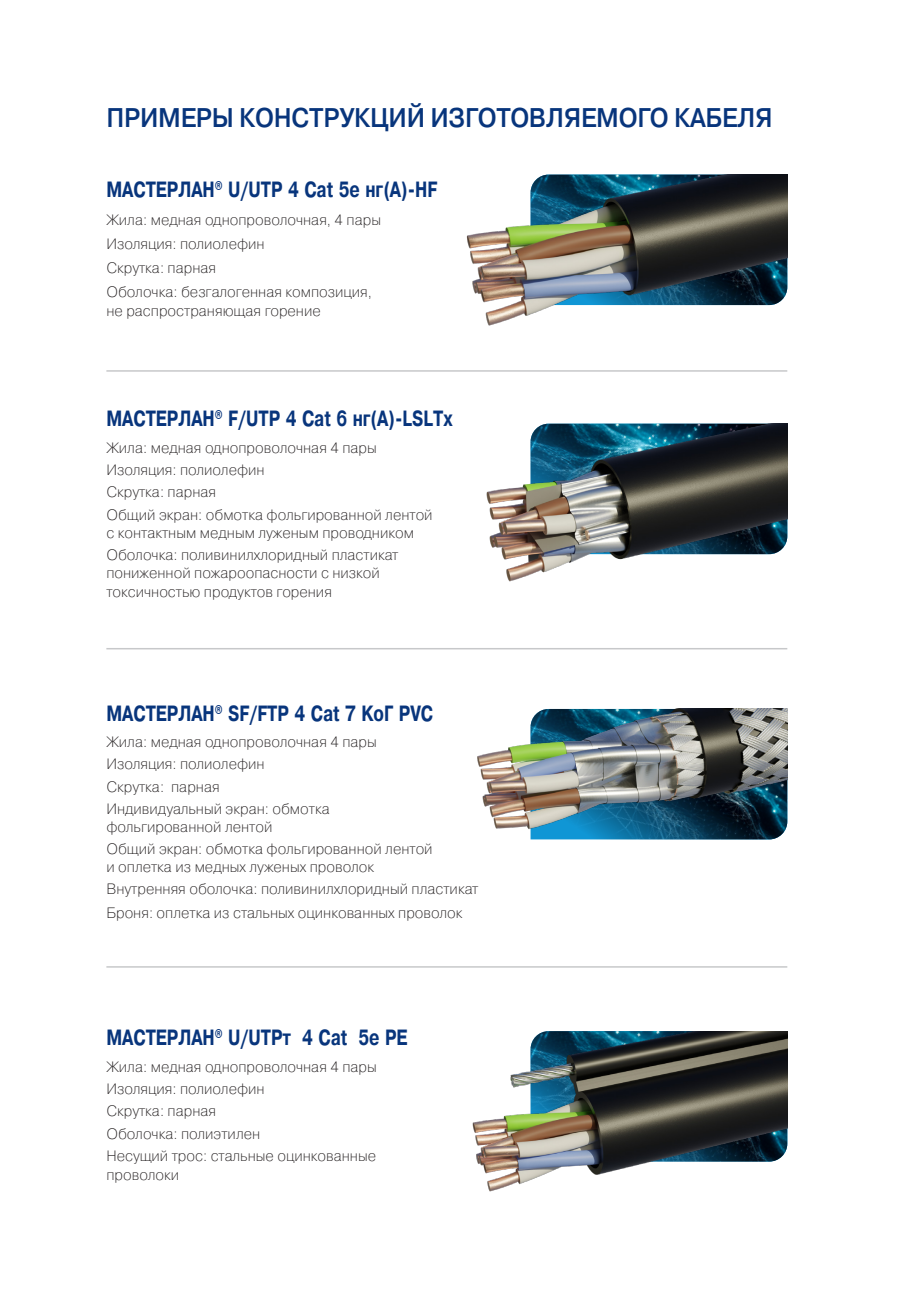
<style>
.page{position:relative;width:915px;height:1306px;background:#fff}
.page>*{position:absolute;margin:0;border:0;box-sizing:border-box;transform-origin:0 0}
.t1{font:700 27px "Pragmatica Light C";letter-spacing:-.01em;color:#08357c;scale:.9 1}
.t2{font:700 condensed 21px "Pragmatica";color:#08357c}
.t3{font:15px/22.2px "Pragmatica Light C";color:#231f20}
</style>
<div class="page">
<img style="left:466px;top:175px;width:321px;height:151px">
<img style="left:486px;top:423px;width:301px;height:159px">
<img style="left:472px;top:1031px;width:315px;height:161px">
<img style="left:477px;top:709px;width:310px;height:131px">
<hr style="left:106px;top:370px;width:681px;height:2px;background:#c7c8ca">
<hr style="left:106px;top:648px;width:681px;height:1px;background:#c7c8ca">
<hr style="left:106px;top:966px;width:681px;height:1px;background:#c7c8ca">
<h1 class="t1" style="left:106px;top:103px;width:741px">ПРИМЕРЫ КОНСТРУКЦИЙ ИЗГОТОВЛЯЕМОГО КАБЕЛЯ</h1>
<h2 class="t2" style="left:106px;top:178px;width:332px">МАСТЕРЛАН<sup>®</sup> U/UTP 4 Cat 5e нг(А)-HF</h2>
<p class="t3" style="left:106px;top:208px;width:276px;line-height:23.7px">Жила: медная однопроволочная, 4 пары<br>Изоляция: полиолефин<br>Скрутка: парная<br>Оболочка: безгалогенная композиция,</p>
<p class="t3" style="left:106px;top:300px;width:216px">не распространяющая горение</p>
<h2 class="t2" style="left:106px;top:407px;width:348px">МАСТЕРЛАН<sup>®</sup> F/UTP 4 Cat 6 нг(А)-LSLTx</h2>
<p class="t3" style="left:106px;top:436px;width:327px">Жила: медная однопроволочная 4 пары<br>Изоляция: полиолефин<br>Скрутка: парная<br>Общий экран: обмотка фольгированной лентой</p>
<p class="t3" style="left:106px;top:521px;width:309px">с контактным медным луженым проводником<br>Оболочка: поливинилхлоридный пластикат</p>
<p class="t3" style="left:106px;top:563px;width:275px;line-height:19.5px">пониженной пожароопасности с низкой токсичностью продуктов горения</p>
<h2 class="t2" style="left:106px;top:701px;width:328px">МАСТЕРЛАН<sup>®</sup> SF/FTP 4 Cat 7 KoГ PVC</h2>
<p class="t3" style="left:106px;top:730px;width:272px">Жила: медная однопроволочная 4 пары<br>Изоляция: полиолефин<br>Скрутка: парная<br>Индивидуальный экран: обмотка</p>
<p class="t3" style="left:106px;top:815px;width:327px">фольгированной лентой<br>Общий экран: обмотка фольгированной лентой</p>
<p class="t3" style="left:106px;top:855px;width:373px">и оплетка из медных луженых проволок<br>Внутренняя оболочка: поливинилхлоридный пластикат</p>
<p class="t3" style="left:106px;top:901px;width:357px">Броня: оплетка из стальных оцинкованных проволок</p>
<h2 class="t2" style="left:106px;top:1026px;width:302px">МАСТЕРЛАН<sup>®</sup> U/UTPт 4 Cat 5e PE</h2>
<p class="t3" style="left:106px;top:1055px;width:272px">Жила: медная однопроволочная 4 пары<br>Изоляция: полиолефин<br>Скрутка: парная<br>Оболочка: полиэтилен<br>Несущий трос: стальные оцинкованные</p>
<p class="t3" style="left:106px;top:1164px;width:74px">проволоки</p>
</div>
